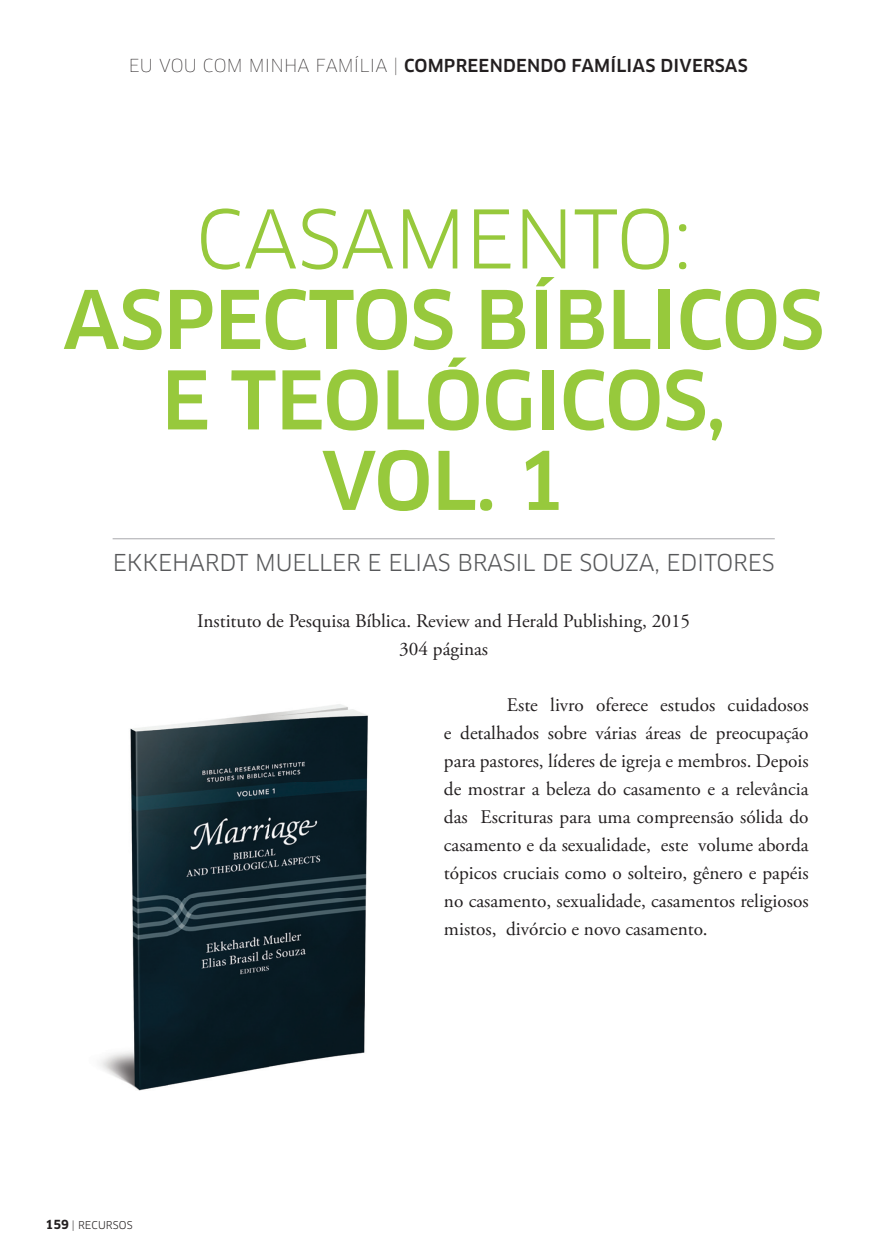
<style>
.page{position:relative;width:882px;height:1260px;background:#fff}
.page>*{position:absolute;margin:0;border:0;box-sizing:border-box;transform-origin:0 0}
.t1{font:500 78.75px/80.5px "Clan Pro";letter-spacing:-.01em;color:#97c93c;text-align:center}
.t2{font:78.75px "Clan Pro";letter-spacing:-.01em;color:#97c93c}
.t3{font:22.75px "Clan Pro";letter-spacing:-.01em;color:#57585a}
.t4{font:19.25px/28px "Adobe Garamond Pro";color:#231f20;text-align:justify}
.t5{font:500 17.5px "Clan Pro";letter-spacing:.01em;color:#231f20}
.t6{font:10.5px "Clan Pro";letter-spacing:.01em;color:#231f20}
.s1{font-weight:100}
.s2{font-weight:700;font-size:12.25px}
</style>
<div class="page">
<hr style="left:113px;top:538px;width:662px;height:1px;background:#a8a9ad">
<img style="left:100px;top:704px;width:268px;height:387px">
<p class="t5" style="left:129px;top:56px;width:621px"><span class="s1">EU VOU COM MINHA FAMÍLIA |</span> COMPREENDENDO FAMÍLIAS DIVERSAS</p>
<h1 class="t2" style="left:196px;top:192px;width:498px">CASAMENTO:</h1>
<h1 class="t1" style="left:63px;top:280px;width:763px">ASPECTOS BÍBLICOS<br>E TEOLÓGICOS,<br>VOL. 1</h1>
<p class="t3" style="left:113px;top:549px;width:663px">EKKEHARDT MUELLER E ELIAS BRASIL DE SOUZA, EDITORES</p>
<p class="t4" style="left:197px;top:607px;width:495px;text-align:center">Instituto de Pesquisa Bíblica. Review and Herald Publishing, 2015<br>304 páginas</p>
<p class="t6" style="left:46px;top:1219px;width:89px"><span class="s2">159</span> | RECURSOS</p>
<p class="t4" style="left:444px;top:691px;width:366px;text-indent:63px">Este livro oferece estudos cuidadosos e detalhados sobre várias áreas de preocupação para pastores, líderes de igreja e membros. Depois de mostrar a beleza do casamento e a relevância das Escrituras para uma compreensão sólida do casamento e da sexualidade, este volume aborda tópicos cruciais como o solteiro, gênero e papéis no casamento, sexualidade, casamentos religiosos mistos, divórcio e novo casamento.</p>
</div>
